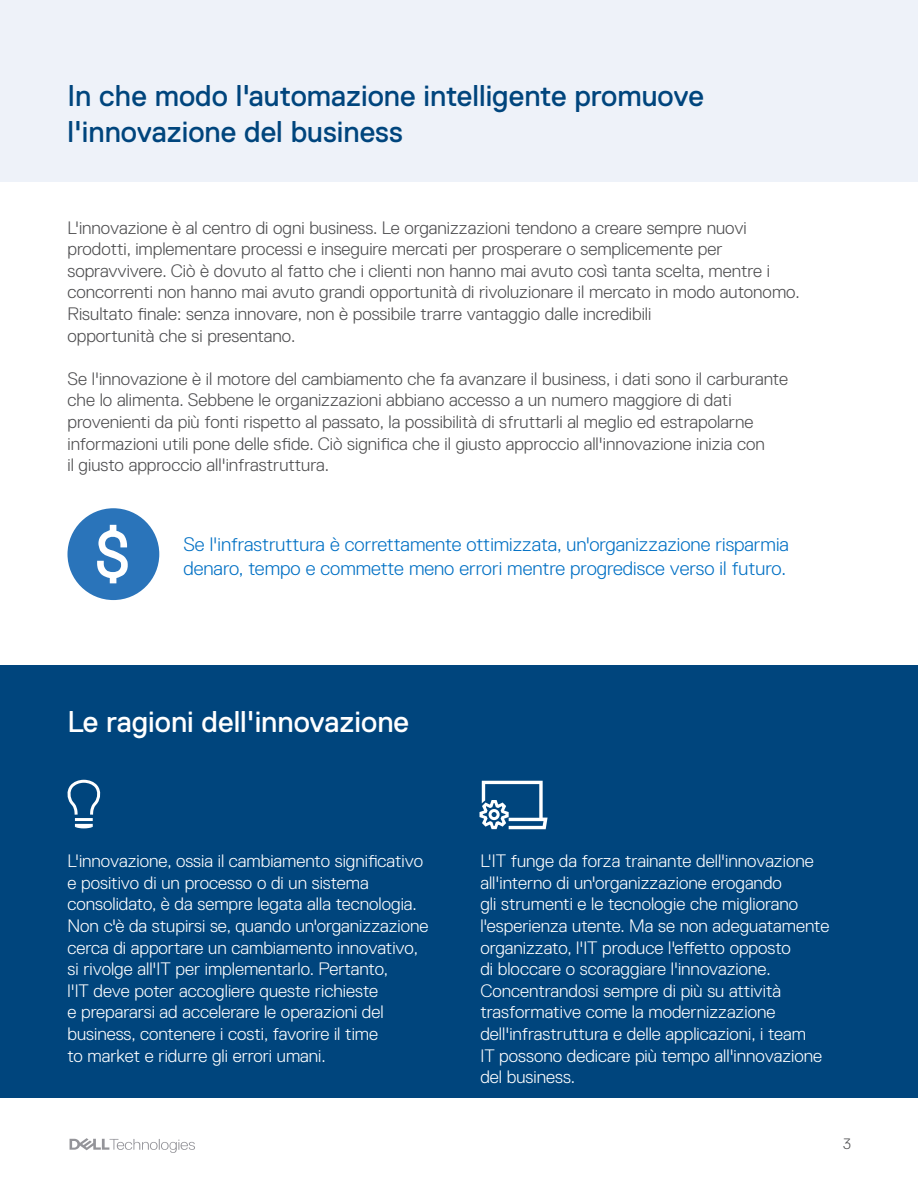
<style>
.page{position:relative;width:918px;height:1188px;background:#fff}
.page>*{position:absolute;margin:0;border:0;box-sizing:border-box;transform-origin:0 0}
.t1{font:30px/36px "Dell Replica";color:#00457d}
.t2{font:30px "Dell Replica";color:#fff}
.t3{font:300 19.5px/23.4px "Dell Replica";color:#0070c4}
.t4{font:300 18px/21.6px "Dell Replica";color:#4d4d4f}
.t5{font:300 18px/21.6px "Dell Replica";color:#fff}
.t6{font:300 15px "Dell Replica";color:#4d4d4f}
</style>
<div class="page">
<svg style="left:70px;top:1138px;width:125px;height:15px"></svg>
<div style="left:0;top:665px;width:918px;height:433px;background:#00457d"></div>
<div style="left:0;top:0;width:918px;height:181px;background:#eef2f9"></div>
<svg style="left:479px;top:781px;width:69px;height:49px"></svg>
<svg style="left:67px;top:779px;width:34px;height:50px"></svg>
<div style="left:67px;top:508px;width:92px;height:92px;background:#2a74ba;border-radius:50%"></div>
<svg style="left:97px;top:525px;width:31px;height:58px"></svg>
<h1 class="t1" style="left:68px;top:78px;width:638px">In che modo l'automazione intelligente promuove l'innovazione del business</h1>
<p class="t4" style="left:68px;top:217px;width:734px">L'innovazione è al centro di ogni business. Le organizzazioni tendono a creare sempre nuovi prodotti, implementare processi e inseguire mercati per prosperare o semplicemente per sopravvivere. Ciò è dovuto al fatto che i clienti non hanno mai avuto così tanta scelta, mentre i concorrenti non hanno mai avuto grandi opportunità di rivoluzionare il mercato in modo autonomo.<br>Risultato finale: senza innovare, non è possibile trarre vantaggio dalle incredibili<br>opportunità che si presentano.</p>
<p class="t4" style="left:68px;top:368px;width:722px">Se l'innovazione è il motore del cambiamento che fa avanzare il business, i dati sono il carburante che lo alimenta. Sebbene le organizzazioni abbiano accesso a un numero maggiore di dati provenienti da più fonti rispetto al passato, la possibilità di sfruttarli al meglio ed estrapolarne informazioni utili pone delle sfide. Ciò significa che il giusto approccio all'innovazione inizia con<br>il giusto approccio all'infrastruttura.</p>
<p class="t3" style="left:183px;top:533px;width:607px">Se l'infrastruttura è correttamente ottimizzata, un'organizzazione risparmia denaro, tempo e commette meno errori mentre progredisce verso il futuro.</p>
<h1 class="t2" style="left:68px;top:705px;width:343px">Le ragioni dell'innovazione</h1>
<p class="t5" style="left:68px;top:850px;width:363px">L'innovazione, ossia il cambiamento significativo e positivo di un processo o di un sistema consolidato, è da sempre legata alla tecnologia.<br>Non c'è da stupirsi se, quando un'organizzazione cerca di apportare un cambiamento innovativo, si rivolge all'IT per implementarlo. Pertanto,<br>l'IT deve poter accogliere queste richieste<br>e prepararsi ad accelerare le operazioni del business, contenere i costi, favorire il time<br>to market e ridurre gli errori umani.</p>
<p class="t5" style="left:480px;top:850px;width:351px">L'IT funge da forza trainante dell'innovazione all'interno di un'organizzazione erogando<br>gli strumenti e le tecnologie che migliorano l'esperienza utente. Ma se non adeguatamente organizzato, l'IT produce l'effetto opposto<br>di bloccare o scoraggiare l'innovazione.<br>Concentrandosi sempre di più su attività trasformative come la modernizzazione dell'infrastruttura e delle applicazioni, i team<br>IT possono dedicare più tempo all'innovazione del business.</p>
<p class="t6" style="left:843px;top:1135px;width:9px">3</p>
</div>
